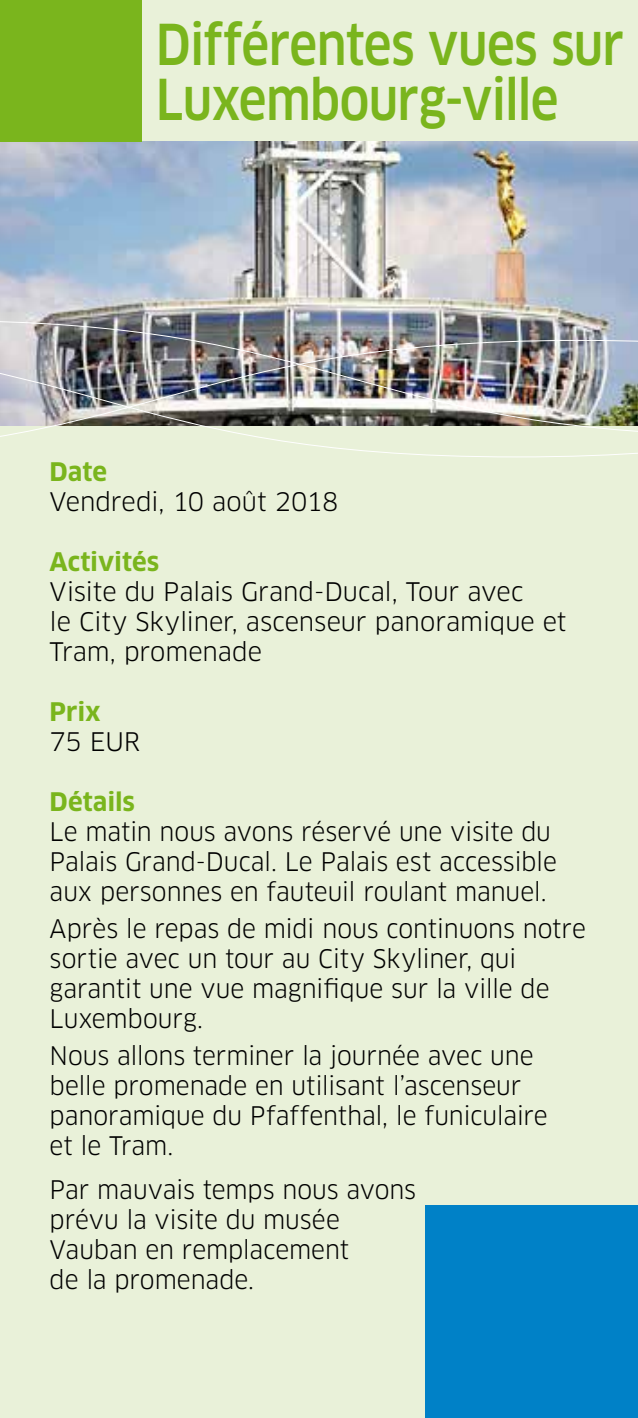
<style>
.page{position:relative;width:638px;height:1418px;background:#fff}
.page>*{position:absolute;margin:0;border:0;box-sizing:border-box;transform-origin:0 0}
.t1{font:500 55px/55px "Clan Pro";letter-spacing:-.015em;color:#7ab51d;scale:.87 1}
.t2{font:25px/30px "Clan Pro";letter-spacing:-.005em;color:#000}
.t3{font:700 25px "Clan Pro";letter-spacing:-.005em;color:#7ab51d}
</style>
<div class="page">
<div style="left:0;top:0;width:638px;height:1417px;background:#e9f1d9"></div>
<img style="left:0;top:142px;width:638px;height:178px">
<img style="left:0;top:320px;width:638px;height:19px">
<img style="left:0;top:339px;width:638px;height:117px">
<div style="left:0;top:0;width:142px;height:142px;background:#7ab51d"></div>
<div style="left:425px;top:1205px;width:213px;height:212px;background:#0081c7"></div>
<h1 class="t1" style="left:156px;top:18px;width:540px">Différentes vues sur<br>Luxembourg-ville</h1>
<p class="t3" style="left:50px;top:457px;width:59px">Date</p>
<p class="t2" style="left:50px;top:486px;width:290px">Vendredi, 10 août 2018</p>
<p class="t3" style="left:50px;top:547px;width:111px">Activités</p>
<p class="t2" style="left:50px;top:576px;width:518px">Visite du Palais Grand-Ducal, Tour avec<br>le City Skyliner, ascenseur panoramique et<br>Tram, promenade</p>
<p class="t3" style="left:50px;top:697px;width:53px">Prix</p>
<p class="t2" style="left:50px;top:726px;width:92px">75 EUR</p>
<p class="t3" style="left:50px;top:787px;width:87px">Détails</p>
<p class="t2" style="left:50px;top:816px;width:509px">Le matin nous avons réservé une visite du<br>Palais Grand-Ducal. Le Palais est accessible aux personnes en fauteuil roulant manuel.</p>
<p class="t2" style="left:50px;top:913px;width:538px">Après le repas de midi nous continuons notre sortie avec un tour au City Skyliner, qui garantit une vue magnifique sur la ville de Luxembourg.</p>
<p class="t2" style="left:50px;top:1040px;width:500px">Nous allons terminer la journée avec une belle promenade en utilisant l’ascenseur panoramique du Pfaffenthal, le funiculaire et le Tram.</p>
<p class="t2" style="left:50px;top:1174px;width:368px">Par mauvais temps nous avons prévu la visite du musée<br>Vauban en remplacement<br>de la promenade.</p>
</div>
